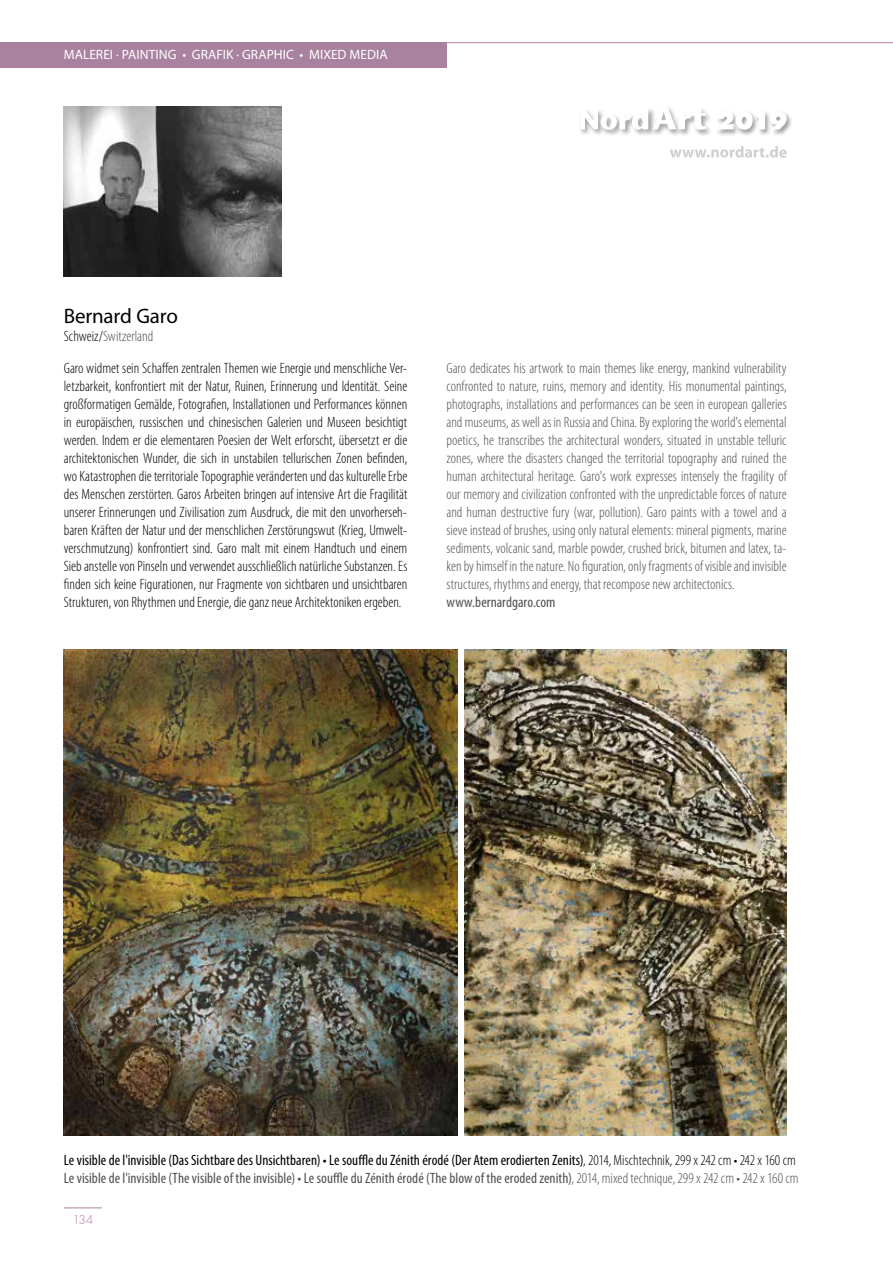
<style>
.page{position:relative;width:893px;height:1263px;background:#fff}
.page>*{position:absolute;margin:0;border:0;box-sizing:border-box;transform-origin:0 0}
.t1{font:21px "Myriad Pro";letter-spacing:-.01em;color:#000}
.t2{font:300 condensed 15px/18px "Myriad Pro";color:#000;text-align:justify}
.t3{font:300 condensed 15px/18px "Myriad Pro";color:#514f53;text-align:justify}
.t4{font:condensed 15px/18px "Myriad Pro";letter-spacing:.005em;color:#000}
.t5{font:condensed 15px "Myriad Pro";letter-spacing:.005em;color:#514f53}
.t6{font:13.5px "Myriad Pro";letter-spacing:.005em;color:#fff}
.t7{font:300 12px "Futura Std";color:#a8829f}
.s1{color:#000}
.s2{font-weight:300}
.s3{color:#514f53}
.s4{font-weight:300;color:#514f53}
</style>
<div class="page">
<div style="left:0;top:43px;width:446px;height:25px;background:#a8829f"></div>
<hr style="left:446px;top:42px;width:447px;height:1px;background:#a8829f">
<hr style="left:64px;top:1207px;width:38px;height:1px;background:#a8829f">
<div style="left:715px;top:111px;width:78px;height:26px;background:#000;opacity:.75"></div>
<svg style="left:716px;top:111px;width:71px;height:19px"></svg>
<svg style="left:670px;top:146px;width:117px;height:12px"></svg>
<div style="left:579px;top:107px;width:77px;height:30px;background:#000;opacity:.75"></div>
<div style="left:651px;top:105px;width:62px;height:32px;background:#000;opacity:.75"></div>
<svg style="left:580px;top:106px;width:126px;height:24px"></svg>
<img style="left:64px;top:106px;width:218px;height:170px">
<img style="left:64px;top:650px;width:393px;height:486px">
<img style="left:465px;top:650px;width:321px;height:486px">
<p class="t6" style="left:64px;top:46px;width:325px">MALEREI · PAINTING • GRAFIK · GRAPHIC • MIXED MEDIA</p>
<h1 class="t1" style="left:64px;top:303px;width:116px">Bernard Garo</h1>
<p class="t3" style="left:64px;top:327px;width:91px"><span class="s1">Schweiz/</span>Switzerland</p>
<p class="t2" style="left:64px;top:359px;width:345px">Garo widmet sein Schaffen zentralen Themen wie Energie und menschliche Ver&shy;letzbarkeit, konfrontiert mit der Natur, Ruinen, Erinnerung und Identität. Seine großformatigen Gemälde, Fotografien, Installationen und Performances können in europäischen, russischen und chinesischen Galerien und Museen besichtigt werden. Indem er die elementaren Poesien der Welt erforscht, übersetzt er die architektonischen Wunder, die sich in unstabilen tellurischen Zonen befinden, wo Katastrophen die territoriale Topographie veränderten und das kulturelle Erbe des Menschen zerstörten. Garos Arbeiten bringen auf intensive Art die Fragilität unserer Erinnerungen und Zivilisation zum Ausdruck, die mit den unvorherseh&shy;baren Kräften der Natur und der menschlichen Zerstörungswut (Krieg, Umwelt&shy;verschmutzung) konfrontiert sind. Garo malt mit einem Handtuch und einem Sieb anstelle von Pinseln und verwendet ausschließlich natürliche Substanzen. Es finden sich keine Figurationen, nur Fragmente von sichtbaren und unsichtbaren Strukturen, von Rhythmen und Energie, die ganz neue Architektoniken ergeben.</p>
<p class="t3" style="left:446px;top:359px;width:342px">Garo dedicates his artwork to main themes like energy, mankind vulnerability confronted to nature, ruins, memory and identity. His monumental paintings, photographs, installations and performances can be seen in european galleries and museums, as well as in Russia and China. By exploring the world's elemental poetics, he transcribes the architectural wonders, situated in unstable telluric zones, where the disasters changed the territorial topography and ruined the human architectural heritage. Garo's work expresses intensely the fragility of our memory and civilization confronted with the unpredictable forces of nature and human destructive fury (war, pollution). Garo paints with a towel and a sieve instead of brushes, using only natural elements: mineral pigments, marine sediments, volcanic sand, marble powder, crushed brick, bitumen and latex, ta&shy;ken by himself in the nature. No figuration, only fragments of visible and invisible structures, rhythms and energy, that recompose new architectonics.</p>
<p class="t5" style="left:446px;top:593px;width:110px">www.bernardgaro.com</p>
<p class="t4" style="left:64px;top:1151px;width:736px">Le visible de l'invisible (Das Sichtbare des Unsichtbaren) • Le souffle du Zénith érodé (Der Atem erodierten Zenits)<span class="s2">, 2014, Mischtechnik, 299 x 242 cm • 242 x 160 cm<br></span><span class="s3">Le visible de l'invisible (The visible of the invisible) • Le souffle du Zénith érodé (The blow of the eroded zenith)</span><span class="s4">, 2014, mixed technique, 299 x 242 cm • 242 x 160 cm</span></p>
<p class="t7" style="left:72px;top:1212px;width:22px">134</p>
</div>
